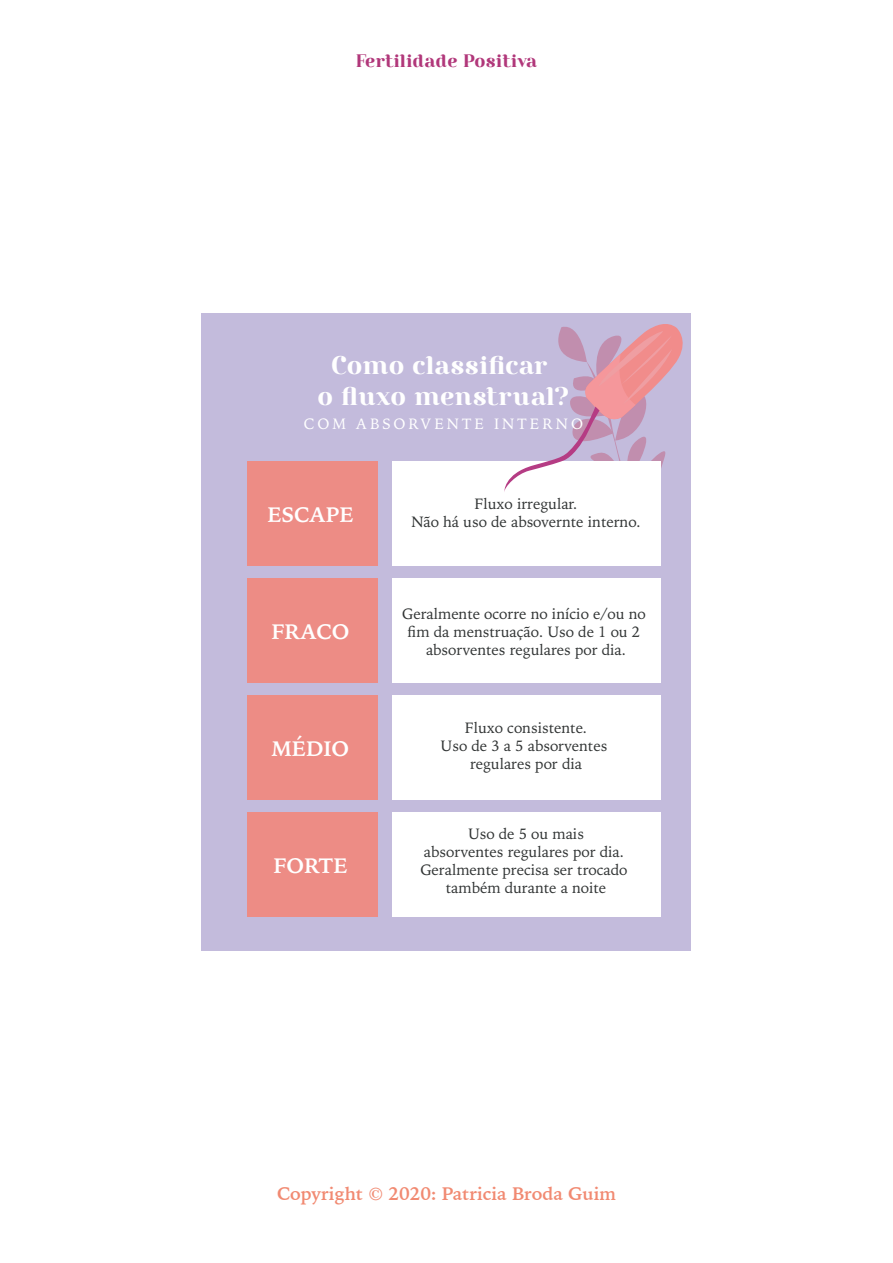
<style>
.page{position:relative;width:893px;height:1263px;background:#fff}
.page>*{position:absolute;margin:0;border:0;box-sizing:border-box;transform-origin:0 0}
.t1{font:25.5px/30.6px "Rosmatika";letter-spacing:-.005em;color:#fff;text-align:center}
.t2{font:700 21px "Iowan Old Style";color:#fff}
.Miolo{font:700 18px "Iowan Old Style BT Pro";color:#f18a72}
.t3{font:18px "Rosmatika";letter-spacing:-.005em;color:#b1377a}
.t4{font:15px/18px "Iowan Old Style";color:#303333;text-align:center}
.t5{font:15px "Iowan Old Style";letter-spacing:.2em;color:#fff}
</style>
<div class="page">
<div style="left:202px;top:313px;width:489px;height:637px;background:#c3bbdc"></div>
<div style="left:248px;top:461px;width:130px;height:105px;background:#ed8c85"></div>
<div style="left:392px;top:461px;width:268px;height:105px;background:#fff"></div>
<div style="left:248px;top:578px;width:130px;height:105px;background:#ed8c85"></div>
<div style="left:392px;top:578px;width:268px;height:105px;background:#fff"></div>
<div style="left:248px;top:695px;width:130px;height:105px;background:#ed8c85"></div>
<div style="left:392px;top:695px;width:268px;height:105px;background:#fff"></div>
<div style="left:248px;top:812px;width:130px;height:105px;background:#ed8c85"></div>
<div style="left:392px;top:812px;width:268px;height:105px;background:#fff"></div>
<svg style="left:504px;top:324px;width:179px;height:242px"></svg>
<p class="t3" style="left:356px;top:51px;width:183px">Fertilidade Positiva</p>
<p class="t1" style="left:318px;top:350px;width:253px">Como classificar<br>o fluxo menstrual?</p>
<p class="t5" style="left:304px;top:410px;width:281px">COM ABSORVENTE INTERNO</p>
<p class="t2" style="left:267px;top:495px;width:88px">ESCAPE</p>
<p class="t4" style="left:411px;top:494px;width:231px">Fluxo irregular.<br>Não há uso de absovernte interno.</p>
<p class="t2" style="left:271px;top:612px;width:80px">FRACO</p>
<p class="t2" style="left:272px;top:729px;width:79px">MÉDIO</p>
<p class="t2" style="left:273px;top:846px;width:76px">FORTE</p>
<p class="t4" style="left:402px;top:604px;width:245px">Geralmente ocorre no início e/ou no fim da menstruação. Uso de 1 ou 2 absorventes regulares por dia.</p>
<p class="t4" style="left:441px;top:718px;width:168px">Fluxo consistente.<br>Uso de 3 a 5 absorventes regulares por dia</p>
<p class="t4" style="left:420px;top:824px;width:208px">Uso de 5 ou mais<br>absorventes regulares por dia.<br>Geralmente precisa ser trocado também durante a noite</p>
<p class="Miolo" style="left:277px;top:1182px;width:340px">Copyright © 2020: Patricia Broda Guim</p>
</div>
